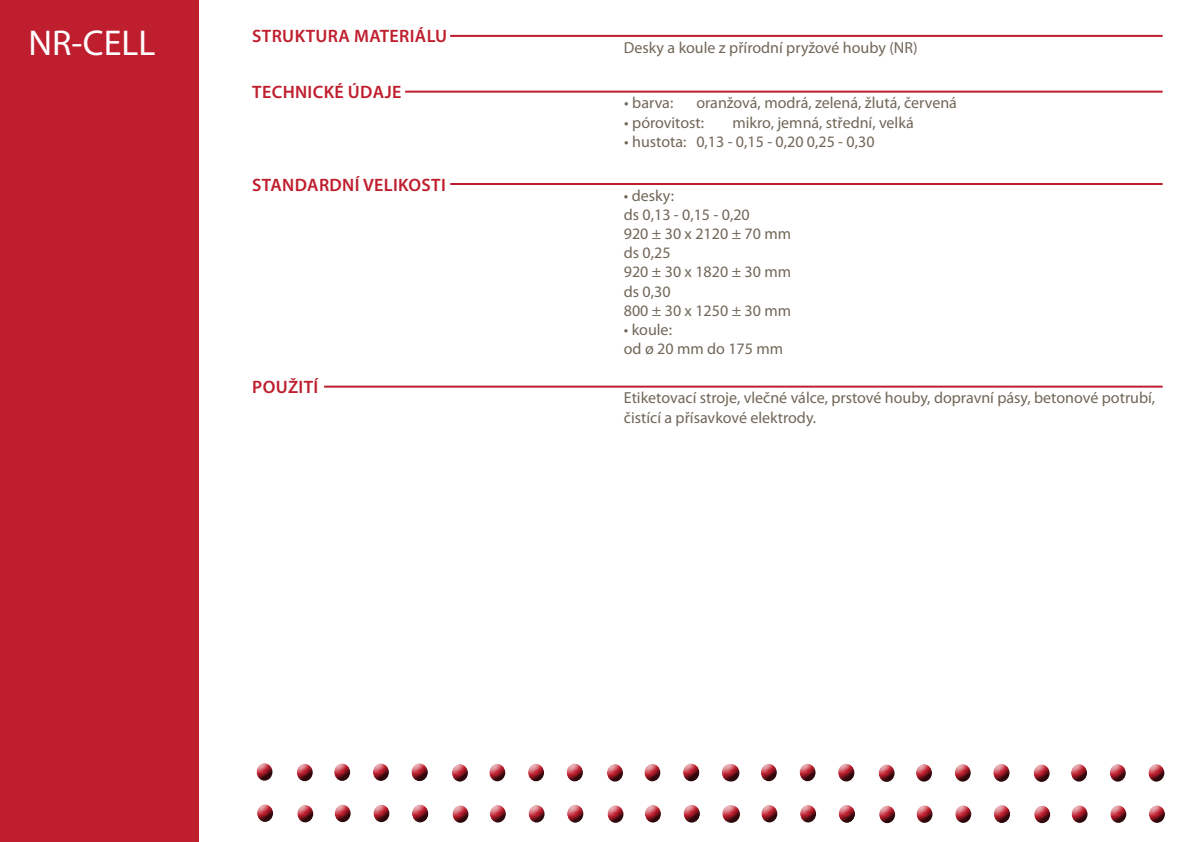
<style>
.page{position:relative;width:1191px;height:842px;background:#fff}
.page>*{position:absolute;margin:0;border:0;box-sizing:border-box;transform-origin:0 0}
.t1{font:36px "Myriad Pro";color:#fff}
.t2{font:600 18px "Myriad Pro";letter-spacing:.02em;color:#bf1e2d}
.t3{font:16px/19.2px "Myriad Pro";color:#716658}
</style>
<div class="page">
<div style="left:410px;top:763px;width:174px;height:79px;background:#000;opacity:.75"></div>
<div style="left:255px;top:763px;width:174px;height:79px;background:#000;opacity:.75"></div>
<div style="left:0;top:0;width:198px;height:842px;background:#bf1e2d"></div>
<div style="left:595px;top:763px;width:144px;height:79px;background:#000;opacity:.75"></div>
<div style="left:992px;top:763px;width:174px;height:79px;background:#000;opacity:.75"></div>
<div style="left:837px;top:763px;width:174px;height:79px;background:#000;opacity:.75"></div>
<div style="left:682px;top:763px;width:174px;height:79px;background:#000;opacity:.75"></div>
<hr style="left:450px;top:35px;width:712px;height:2px;background:#bf1e2e">
<hr style="left:405px;top:91px;width:757px;height:2px;background:#bf1e2e">
<hr style="left:450px;top:183px;width:712px;height:2px;background:#bf1e2e">
<hr style="left:324px;top:386px;width:838px;height:2px;background:#bf1e2e">
<h1 class="t1" style="left:28px;top:21px;width:129px">NR-CELL</h1>
<p class="t2" style="left:252px;top:24px;width:196px">STRUKTURA MATERIÁLU</p>
<p class="t2" style="left:252px;top:81px;width:151px">TECHNICKÉ ÚDAJE</p>
<p class="t2" style="left:252px;top:173px;width:195px">STANDARDNÍ VELIKOSTI</p>
<p class="t2" style="left:252px;top:376px;width:68px">POUŽITÍ</p>
<p class="t3" style="left:624px;top:37px;width:295px">Desky a koule z přírodní pryžové houby (NR)</p>
<p class="t3" style="left:624px;top:93px;width:51px">• barva:</p>
<p class="t3" style="left:696px;top:93px;width:262px">oranžová, modrá, zelená, žlutá, červená</p>
<p class="t3" style="left:624px;top:112px;width:81px">• pórovitost:</p>
<p class="t3" style="left:732px;top:112px;width:183px">mikro, jemná, střední, velká</p>
<p class="t3" style="left:624px;top:131px;width:252px">• hustota: 0,13 - 0,15 - 0,20 0,25 - 0,30</p>
<p class="t3" style="left:624px;top:185px;width:169px">• desky:<br>ds 0,13 - 0,15 - 0,20<br>920 ± 30 x 2120 ± 70 mm ds 0,25<br>920 ± 30 x 1820 ± 30 mm ds 0,30<br>800 ± 30 x 1250 ± 30 mm</p>
<p class="t3" style="left:624px;top:320px;width:161px">• koule:<br>od ø 20 mm do 175 mm</p>
<p class="t3" style="left:624px;top:388px;width:533px">Etiketovací stroje, vlečné válce, prstové houby, dopravní pásy, betonové potrubí, čistící a přísavkové elektrody.</p>
</div>
